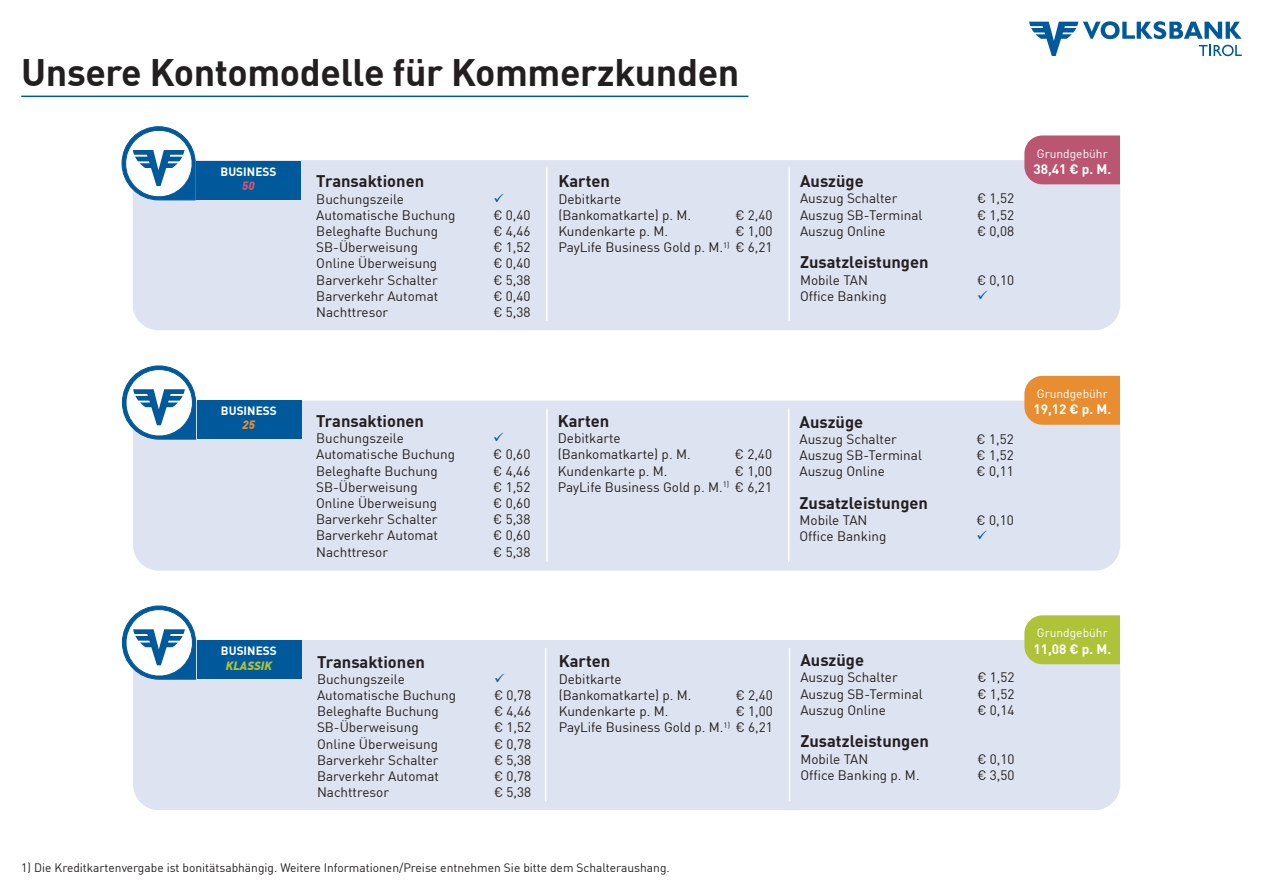
<style>
.page{position:relative;width:1263px;height:893px;background:#fff}
.page>*{position:absolute;margin:0;border:0;box-sizing:border-box;transform-origin:0 0}
.t1{font:700 37.5px "DINOT";letter-spacing:-.01em;color:#231f20}
.t2{font:700 16.5px "DINOT";color:#231f20}
.t3{font:13.5px/16.2px "DINOT";color:#231f20}
.t4{font:700 13.5px "DINOT";color:#fff}
.t5{font:12px "DINOT";color:#231f20}
.t6{font:12px "DINOT";color:#fff}
.t7{font:700 11.85px "DINOT";color:#fff}
.t8{font:italic 900 11.85px "DINOT";color:#afc337}
.t9{font:italic 900 11.85px "DINOT";color:#d35572}
.t10{font:italic 900 11.85px "DINOT";color:#e88d30}
</style>
<div class="page">
<svg style="left:1029px;top:21px;width:213px;height:35px"></svg>
<hr style="left:21px;top:96px;width:727px;height:1px;background:#00599b">
<div style="left:133px;top:160px;width:987px;height:170px;background:#dde3f0;border-radius:26px"></div>
<div style="left:197px;top:161px;width:104px;height:39px;background:#00599b"></div>
<svg style="left:121px;top:126px;width:76px;height:75px"></svg>
<hr style="left:546px;top:168px;width:1px;height:153px;background:#fff">
<hr style="left:788px;top:168px;width:2px;height:153px;background:#fff">
<div style="left:133px;top:401px;width:987px;height:170px;background:#dde3f0;border-radius:26px"></div>
<div style="left:197px;top:401px;width:104px;height:38px;background:#00599b"></div>
<svg style="left:122px;top:365px;width:75px;height:75px"></svg>
<hr style="left:546px;top:408px;width:2px;height:154px;background:#fff">
<hr style="left:788px;top:408px;width:1px;height:154px;background:#fff">
<div style="left:133px;top:640px;width:987px;height:170px;background:#dde3f0;border-radius:26px"></div>
<div style="left:197px;top:641px;width:104px;height:38px;background:#00599b"></div>
<svg style="left:122px;top:605px;width:75px;height:75px"></svg>
<hr style="left:545px;top:648px;width:1px;height:153px;background:#fff">
<hr style="left:789px;top:648px;width:1px;height:153px;background:#fff">
<div style="left:1024px;top:135px;width:126px;height:49px;background:#ba5672;border-radius:18px"></div>
<div style="left:1120px;top:133px;width:31px;height:54px;background:#fff"></div>
<div style="left:1024px;top:376px;width:126px;height:49px;background:#e88d30;border-radius:18px"></div>
<div style="left:1120px;top:373px;width:31px;height:55px;background:#fff"></div>
<div style="left:1024px;top:615px;width:126px;height:49px;background:#aec337;border-radius:18px"></div>
<div style="left:1120px;top:613px;width:31px;height:54px;background:#fff"></div>
<h1 class="t1" style="left:21px;top:43px;width:720px">Unsere Kontomodelle für Kommerzkunden</h1>
<p class="t7" style="left:221px;top:163px;width:57px">BUSINESS</p>
<p class="t9" style="left:242px;top:177px;width:14px">50</p>
<p class="t2" style="left:558px;top:169px;width:53px">Karten</p>
<p class="t3" style="left:558px;top:189px;width:134px">Debitkarte (Bankomatkarte) p. M.</p>
<p class="t2" style="left:316px;top:168px;width:109px">Transaktionen</p>
<p class="t3" style="left:316px;top:189px;width:89px">Buchungszeile</p>
<p class="t3" style="left:316px;top:206px;width:141px">Automatische Buchung</p>
<p class="t3" style="left:493px;top:206px;width:39px">€ 0,40</p>
<p class="t3" style="left:316px;top:222px;width:123px">Beleghafte Buchung</p>
<p class="t3" style="left:493px;top:222px;width:39px">€ 4,46</p>
<p class="t3" style="left:316px;top:238px;width:103px">SB-Überweisung</p>
<p class="t3" style="left:493px;top:238px;width:39px">€ 1,52</p>
<p class="t3" style="left:316px;top:254px;width:122px">Online Überweisung</p>
<p class="t3" style="left:493px;top:254px;width:39px">€ 0,40</p>
<p class="t3" style="left:316px;top:270px;width:123px">Barverkehr Schalter</p>
<p class="t3" style="left:493px;top:270px;width:39px">€ 5,38</p>
<p class="t3" style="left:316px;top:287px;width:123px">Barverkehr Automat</p>
<p class="t3" style="left:493px;top:287px;width:39px">€ 0,40</p>
<p class="t3" style="left:316px;top:303px;width:74px">Nachttresor</p>
<p class="t3" style="left:493px;top:303px;width:39px">€ 5,38</p>
<p class="t3" style="left:735px;top:206px;width:39px">€ 2,40</p>
<p class="t3" style="left:558px;top:222px;width:216px;text-align:right">€ 1,00<br>PayLife Business Gold p. M.<sup>1)</sup> € 6,21</p>
<p class="t3" style="left:558px;top:222px;width:111px">Kundenkarte p. M.</p>
<p class="t2" style="left:800px;top:168px;width:65px">Auszüge</p>
<p class="t3" style="left:800px;top:189px;width:99px">Auszug Schalter</p>
<p class="t3" style="left:977px;top:189px;width:39px">€ 1,52</p>
<p class="t3" style="left:800px;top:205px;width:124px">Auszug SB-Terminal</p>
<p class="t3" style="left:977px;top:205px;width:39px">€ 1,52</p>
<p class="t3" style="left:800px;top:222px;width:87px">Auszug Online</p>
<p class="t3" style="left:977px;top:222px;width:39px">€ 0,08</p>
<p class="t2" style="left:800px;top:249px;width:130px">Zusatzleistungen</p>
<p class="t3" style="left:800px;top:270px;width:70px">Mobile TAN</p>
<p class="t3" style="left:977px;top:270px;width:39px">€ 0,10</p>
<p class="t3" style="left:800px;top:287px;width:88px">Office Banking</p>
<p class="t6" style="left:1037px;top:144px;width:72px">Grundgebühr</p>
<p class="t4" style="left:1033px;top:158px;width:79px">38,41 € p. M.</p>
<p class="t7" style="left:221px;top:402px;width:57px">BUSINESS</p>
<p class="t10" style="left:243px;top:416px;width:14px">25</p>
<p class="t2" style="left:316px;top:408px;width:109px">Transaktionen</p>
<p class="t3" style="left:316px;top:429px;width:89px">Buchungszeile</p>
<p class="t3" style="left:316px;top:445px;width:141px">Automatische Buchung</p>
<p class="t3" style="left:493px;top:445px;width:39px">€ 0,60</p>
<p class="t3" style="left:316px;top:461px;width:123px">Beleghafte Buchung</p>
<p class="t3" style="left:493px;top:461px;width:39px">€ 4,46</p>
<p class="t3" style="left:316px;top:478px;width:103px">SB-Überweisung</p>
<p class="t3" style="left:493px;top:478px;width:39px">€ 1,52</p>
<p class="t3" style="left:316px;top:494px;width:122px">Online Überweisung</p>
<p class="t3" style="left:493px;top:494px;width:39px">€ 0,60</p>
<p class="t3" style="left:316px;top:510px;width:123px">Barverkehr Schalter</p>
<p class="t3" style="left:493px;top:510px;width:39px">€ 5,38</p>
<p class="t3" style="left:316px;top:526px;width:123px">Barverkehr Automat</p>
<p class="t3" style="left:493px;top:526px;width:39px">€ 0,60</p>
<p class="t3" style="left:316px;top:542px;width:74px">Nachttresor</p>
<p class="t3" style="left:493px;top:542px;width:39px">€ 5,38</p>
<p class="t2" style="left:558px;top:408px;width:53px">Karten</p>
<p class="t3" style="left:558px;top:429px;width:134px">Debitkarte (Bankomatkarte) p. M.</p>
<p class="t3" style="left:735px;top:445px;width:39px">€ 2,40</p>
<p class="t3" style="left:558px;top:461px;width:216px;text-align:right">€ 1,00<br>PayLife Business Gold p. M.<sup>1)</sup> € 6,21</p>
<p class="t3" style="left:558px;top:461px;width:111px">Kundenkarte p. M.</p>
<p class="t2" style="left:799px;top:409px;width:65px">Auszüge</p>
<p class="t3" style="left:799px;top:430px;width:99px">Auszug Schalter</p>
<p class="t3" style="left:976px;top:430px;width:39px">€ 1,52</p>
<p class="t3" style="left:799px;top:446px;width:124px">Auszug SB-Terminal</p>
<p class="t3" style="left:976px;top:446px;width:39px">€ 1,52</p>
<p class="t3" style="left:799px;top:462px;width:87px">Auszug Online</p>
<p class="t3" style="left:976px;top:462px;width:39px">€ 0,11</p>
<p class="t2" style="left:799px;top:490px;width:130px">Zusatzleistungen</p>
<p class="t3" style="left:799px;top:511px;width:70px">Mobile TAN</p>
<p class="t3" style="left:976px;top:511px;width:39px">€ 0,10</p>
<p class="t3" style="left:799px;top:527px;width:88px">Office Banking</p>
<p class="t6" style="left:1037px;top:384px;width:72px">Grundgebühr</p>
<p class="t4" style="left:1033px;top:399px;width:79px">19,12 € p. M.</p>
<p class="t7" style="left:221px;top:642px;width:57px">BUSINESS</p>
<p class="t8" style="left:226px;top:656px;width:48px">KLASSIK</p>
<p class="t2" style="left:317px;top:649px;width:109px">Transaktionen</p>
<p class="t3" style="left:317px;top:670px;width:89px">Buchungszeile</p>
<p class="t3" style="left:317px;top:686px;width:141px">Automatische Buchung</p>
<p class="t3" style="left:494px;top:686px;width:39px">€ 0,78</p>
<p class="t3" style="left:317px;top:702px;width:123px">Beleghafte Buchung</p>
<p class="t3" style="left:494px;top:702px;width:39px">€ 4,46</p>
<p class="t3" style="left:317px;top:718px;width:103px">SB-Überweisung</p>
<p class="t3" style="left:494px;top:718px;width:39px">€ 1,52</p>
<p class="t3" style="left:317px;top:734px;width:122px">Online Überweisung</p>
<p class="t3" style="left:494px;top:734px;width:39px">€ 0,78</p>
<p class="t3" style="left:317px;top:751px;width:123px">Barverkehr Schalter</p>
<p class="t3" style="left:494px;top:751px;width:39px">€ 5,38</p>
<p class="t3" style="left:317px;top:767px;width:123px">Barverkehr Automat</p>
<p class="t3" style="left:494px;top:767px;width:39px">€ 0,78</p>
<p class="t3" style="left:317px;top:783px;width:74px">Nachttresor</p>
<p class="t3" style="left:494px;top:783px;width:39px">€ 5,38</p>
<p class="t2" style="left:559px;top:649px;width:53px">Karten</p>
<p class="t3" style="left:559px;top:669px;width:134px">Debitkarte (Bankomatkarte) p. M.</p>
<p class="t3" style="left:736px;top:686px;width:39px">€ 2,40</p>
<p class="t3" style="left:559px;top:702px;width:216px;text-align:right">€ 1,00<br>PayLife Business Gold p. M.<sup>1)</sup> € 6,21</p>
<p class="t3" style="left:559px;top:702px;width:111px">Kundenkarte p. M.</p>
<p class="t5" style="left:21px;top:858px;width:650px">1) Die Kreditkartenvergabe ist bonitätsabhängig. Weitere Informationen/Preise entnehmen Sie bitte dem Schalteraushang.</p>
<p class="t2" style="left:800px;top:647px;width:65px">Auszüge</p>
<p class="t3" style="left:800px;top:668px;width:99px">Auszug Schalter</p>
<p class="t3" style="left:977px;top:668px;width:39px">€ 1,52</p>
<p class="t3" style="left:800px;top:684px;width:124px">Auszug SB-Terminal</p>
<p class="t3" style="left:977px;top:684px;width:39px">€ 1,52</p>
<p class="t3" style="left:800px;top:701px;width:87px">Auszug Online</p>
<p class="t3" style="left:977px;top:701px;width:39px">€ 0,14</p>
<p class="t2" style="left:800px;top:728px;width:130px">Zusatzleistungen</p>
<p class="t3" style="left:800px;top:749px;width:70px">Mobile TAN</p>
<p class="t3" style="left:977px;top:749px;width:39px">€ 0,10</p>
<p class="t3" style="left:800px;top:766px;width:121px">Office Banking p. M.</p>
<p class="t3" style="left:977px;top:766px;width:39px">€ 3,50</p>
<p class="t6" style="left:1037px;top:624px;width:72px">Grundgebühr</p>
<p class="t4" style="left:1033px;top:638px;width:79px">11,08 € p. M.</p>
</div>
